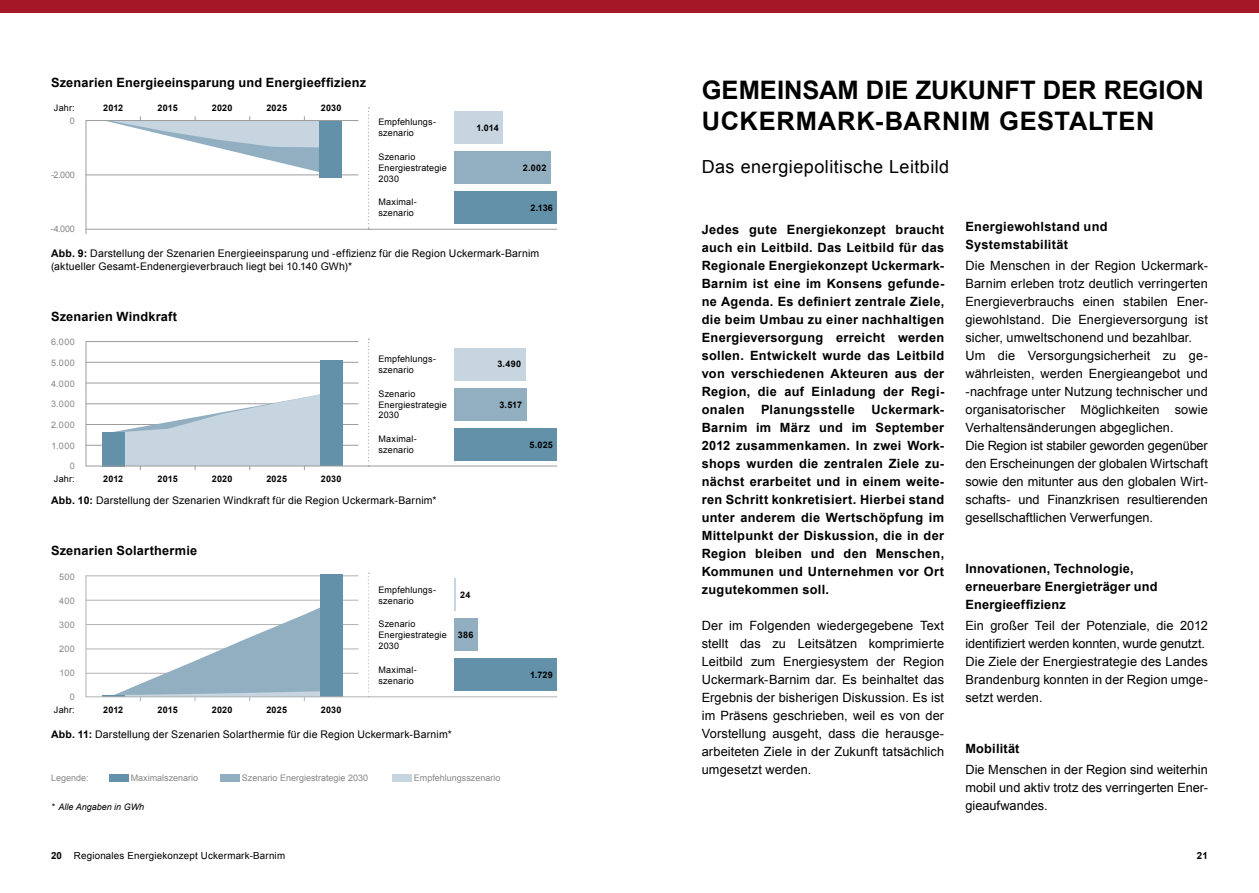
<style>
.page{position:relative;width:1259px;height:893px;background:#fff}
.page>*{position:absolute;margin:0;border:0;box-sizing:border-box;transform-origin:0 0}
.t1{font:700 25.5px/30.6px "Arial";letter-spacing:.02em;color:#000}
.t2{font:18px "Arial";letter-spacing:.025em;color:#000}
.t3{font:12.75px/18px "Arial";letter-spacing:.005em;color:#000;text-align:justify}
.t4{font:700 12.75px/18px "Arial";letter-spacing:.02em;color:#000;text-align:justify}
.t5{font:10.5px/13.5px "Arial";letter-spacing:.015em;color:#000}
.t6{font:9.75px "Arial";letter-spacing:.02em;color:#000}
.t7{font:700 9.75px "Arial";color:#000}
.t8{font:9px/10.8px "Arial";letter-spacing:.02em;color:#000}
.t9{font:9px "Arial";color:#878786}
.t10{font:700 9px "Arial";letter-spacing:.02em;color:#000}
.t11{font:italic 9px "Arial";color:#000}
.s1{font-weight:700}
</style>
<div class="page">
<div style="left:0;top:0;width:629px;height:13px;background:#a51626"></div>
<div style="left:629px;top:0;width:630px;height:13px;background:#a51626"></div>
<svg style="left:368px;top:107px;width:1px;height:122px"></svg>
<svg style="left:85px;top:341px;width:472px;height:126px"></svg>
<div style="left:109px;top:774px;width:19px;height:7px;background:#6291a9"></div>
<div style="left:220px;top:774px;width:19px;height:7px;background:#92afc2"></div>
<div style="left:392px;top:774px;width:19px;height:7px;background:#c7d5e0"></div>
<svg style="left:109px;top:394px;width:218px;height:76px"></svg>
<hr style="left:86px;top:229px;width:471px;height:1px;background:#9c9c9c">
<div style="left:454px;top:428px;width:103px;height:33px;background:#6291a9"></div>
<div style="left:454px;top:151px;width:96px;height:33px;background:#92afc2"></div>
<div style="left:454px;top:111px;width:49px;height:33px;background:#c7d5e0"></div>
<div style="left:454px;top:191px;width:103px;height:33px;background:#6291a9"></div>
<svg style="left:85px;top:116px;width:274px;height:118px"></svg>
<svg style="left:85px;top:575px;width:472px;height:123px"></svg>
<p class="t4" style="left:51px;top:74px;width:317px">Szenarien Energieeinsparung und Energieeffizienz</p>
<p class="t8" style="left:54px;top:103px;width:22px">Jahr:</p>
<p class="t10" style="left:103px;top:102px;width:22px">2012</p>
<p class="t10" style="left:158px;top:102px;width:22px">2015</p>
<p class="t10" style="left:212px;top:102px;width:22px">2020</p>
<p class="t10" style="left:266px;top:102px;width:22px">2025</p>
<p class="t10" style="left:321px;top:102px;width:22px">2030</p>
<p class="t9" style="left:70px;top:115px;width:7px">0</p>
<p class="t9" style="left:51px;top:169px;width:25px">-2.000</p>
<p class="t9" style="left:51px;top:223px;width:26px">-4.000</p>
<p class="t8" style="left:378px;top:117px;width:59px">Empfehlungs&shy;szenario</p>
<p class="t8" style="left:378px;top:152px;width:70px">Szenario<br>Energiestrategie<br>2030</p>
<p class="t8" style="left:378px;top:197px;width:40px">Maximal&shy;szenario</p>
<p class="t10" style="left:476px;top:122px;width:24px">1.014</p>
<p class="t10" style="left:523px;top:162px;width:25px">2.002</p>
<p class="t10" style="left:530px;top:202px;width:24px">2.136</p>
<p class="t5" style="left:51px;top:246px;width:490px"><span class="s1">Abb. 9:</span> Darstellung der Szenarien Energieeinsparung und -effizienz für die Region Uckermark-Barnim (aktueller Gesamt-Endenergieverbrauch liegt bei 10.140 GWh)*</p>
<p class="t4" style="left:51px;top:308px;width:128px">Szenarien Windkraft</p>
<p class="t9" style="left:51px;top:336px;width:25px">6.000</p>
<p class="t9" style="left:51px;top:357px;width:25px">5.000</p>
<p class="t9" style="left:51px;top:377px;width:25px">4.000</p>
<p class="t9" style="left:51px;top:398px;width:25px">3.000</p>
<p class="t9" style="left:51px;top:419px;width:25px">2.000</p>
<p class="t9" style="left:51px;top:440px;width:25px">1.000</p>
<p class="t9" style="left:70px;top:460px;width:7px">0</p>
<p class="t8" style="left:54px;top:473px;width:22px">Jahr:</p>
<p class="t10" style="left:103px;top:473px;width:22px">2012</p>
<p class="t10" style="left:158px;top:473px;width:22px">2015</p>
<p class="t10" style="left:212px;top:473px;width:22px">2020</p>
<p class="t10" style="left:266px;top:473px;width:22px">2025</p>
<p class="t10" style="left:321px;top:473px;width:22px">2030</p>
<p class="t8" style="left:378px;top:354px;width:59px">Empfehlungs&shy;szenario</p>
<p class="t8" style="left:378px;top:388px;width:70px">Szenario<br>Energiestrategie<br>2030</p>
<p class="t8" style="left:378px;top:434px;width:40px">Maximal&shy;szenario</p>
<p class="t5" style="left:51px;top:494px;width:387px"><span class="s1">Abb. 10:</span> Darstellung der Szenarien Windkraft für die Region Uckermark-Barnim*</p>
<p class="t10" style="left:497px;top:358px;width:25px">3.490</p>
<p class="t10" style="left:499px;top:398px;width:24px">3.517</p>
<p class="t10" style="left:529px;top:438px;width:25px">5.025</p>
<p class="t4" style="left:51px;top:542px;width:148px">Szenarien Solarthermie</p>
<p class="t9" style="left:59px;top:571px;width:17px">500</p>
<p class="t9" style="left:59px;top:595px;width:17px">400</p>
<p class="t9" style="left:59px;top:619px;width:17px">300</p>
<p class="t9" style="left:59px;top:643px;width:17px">200</p>
<p class="t9" style="left:59px;top:667px;width:17px">100</p>
<p class="t9" style="left:70px;top:691px;width:7px">0</p>
<p class="t8" style="left:54px;top:704px;width:22px">Jahr:</p>
<p class="t10" style="left:103px;top:704px;width:22px">2012</p>
<p class="t10" style="left:158px;top:704px;width:22px">2015</p>
<p class="t10" style="left:212px;top:704px;width:22px">2020</p>
<p class="t10" style="left:266px;top:704px;width:22px">2025</p>
<p class="t10" style="left:321px;top:704px;width:22px">2030</p>
<p class="t8" style="left:378px;top:584px;width:59px">Empfehlungs&shy;szenario</p>
<p class="t8" style="left:378px;top:619px;width:70px">Szenario<br>Energiestrategie<br>2030</p>
<p class="t8" style="left:378px;top:664px;width:40px">Maximal&shy;szenario</p>
<p class="t10" style="left:460px;top:589px;width:12px">24</p>
<p class="t10" style="left:458px;top:629px;width:17px">386</p>
<p class="t5" style="left:51px;top:728px;width:402px"><span class="s1">Abb. 11:</span> Darstellung der Szenarien Solarthermie für die Region Uckermark-Barnim*</p>
<p class="t9" style="left:131px;top:772px;width:69px">Maximalszenario</p>
<p class="t9" style="left:242px;top:772px;width:128px">Szenario Energiestrategie 2030</p>
<p class="t9" style="left:414px;top:772px;width:88px">Empfehlungsszenario</p>
<p class="t9" style="left:51px;top:772px;width:39px">Legende:</p>
<p class="t11" style="left:51px;top:801px;width:95px">* Alle Angaben in GWh</p>
<p class="t10" style="left:530px;top:669px;width:24px">1.729</p>
<h1 class="t1" style="left:702px;top:76px;width:179px">Gemeinsam die</h1>
<h1 class="t1" style="left:702px;top:76px;width:500px;text-indent:214px">Zu kun ft der Region<br>Uckermark-Barni m gestalten</h1>
<h2 class="t2" style="left:702px;top:155px;width:249px">Das energiepolitische Leitbild</h2>
<p class="t4" style="left:702px;top:221px;width:244px">Jedes gute Energiekonzept braucht auch ein Leitbild. Das Leitbild für das Regionale Energiekonzept Uckermark-Barnim ist eine im Konsens gefunde&shy;ne Agenda. Es definiert zentrale Ziele, die beim Umbau zu einer nachhaltigen Energieversorgung erreicht werden sollen. Entwickelt wurde das Leitbild von verschiedenen Akteuren aus der Region, die auf Einladung der Regi&shy;onalen</p>
<p class="t4" style="left:702px;top:401px;width:244px;text-indent:170px">Uckermark-Barnim im März und im September 2012 zusammenkamen. In zwei Work&shy;shops wurden die zentralen Ziele zu&shy;nächst erarbeitet und in einem weite&shy;ren Schritt konkretisiert. Hierbei stand unter anderem die Wertschöpfung im Mittelpunkt der Diskussion, die in der Region bleiben und den Menschen, Kommunen und Unternehmen vor Ort zugutekommen soll.</p>
<p class="t3" style="left:702px;top:617px;width:244px">Der im Folgenden wiedergegebene Text stellt das zu Leitsätzen komprimierte Leitbild zum Energiesystem der Region Uckermark-Barnim dar. Es beinhaltet das Ergebnis der bisherigen Diskussion. Es ist im Präsens geschrieben, weil es von der Vorstellung ausgeht, dass die herausge&shy;arbeiteten Ziele in der Zukunft tatsächlich umgesetzt werden.</p>
<p class="t4" style="left:761px;top:401px;width:95px">Planungsstelle</p>
<p class="t4" style="left:965px;top:218px;width:144px">Energiewohlstand und<br>Systemstabilität</p>
<p class="t3" style="left:965px;top:257px;width:244px;text-align:left">Die Menschen in der Region Uckermark-Barnim erleben trotz deutlich verringerten Energieverbrauchs einen stabilen Ener&shy;giewohlstand. Die Energieversorgung ist sicher, umweltschonend und bezahlbar.<br>Um die Versorgungsicherheit zu ge&shy;währleisten, werden Energieangebot und -nachfrage unter Nutzung technischer und organisatorischer Möglichkeiten sowie Verhaltensänderungen abgeglichen.<br>Die Region ist stabiler geworden gegenüber den Erscheinungen der globalen Wirtschaft sowie den mitunter aus den globalen Wirt&shy;schafts- und Finanzkrisen resultierenden gesellschaftlichen Verwerfungen.</p>
<p class="t4" style="left:965px;top:560px;width:194px;text-align:left">Innovationen, Technologie, erneuerbare Energieträger und<br>Energieeffizienz</p>
<p class="t3" style="left:965px;top:617px;width:244px;text-align:left">Ein großer Teil der Potenziale, die 2012 identifiziert werden konnten, wurde genutzt.<br>Die Ziele der Energiestrategie des Landes Brandenburg konnten in der Region umge&shy;setzt werden.</p>
<p class="t4" style="left:965px;top:740px;width:56px">Mobilität</p>
<p class="t3" style="left:965px;top:761px;width:244px">Die Menschen in der Region sind weiterhin mobil und aktiv trotz des verringerten Ener&shy;gieaufwandes.</p>
<p class="t6" style="left:51px;top:849px;width:236px"><span class="s1">20</span> Regionales Energiekonzept Uckermark-Barnim</p>
<p class="t7" style="left:1197px;top:849px;width:13px">21</p>
</div>
